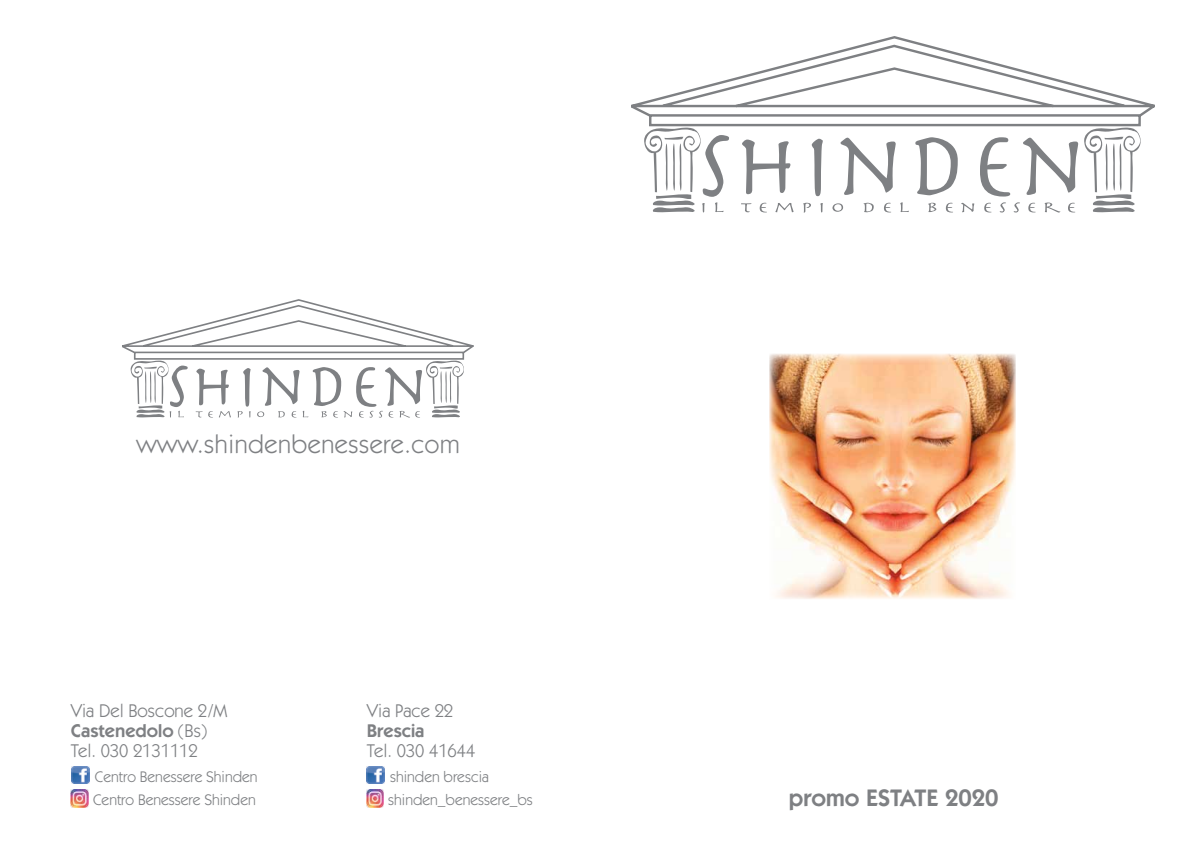
<style>
.page{position:relative;width:1191px;height:842px;background:#fff}
.page>*{position:absolute;margin:0;border:0;box-sizing:border-box;transform-origin:0 0}
.t1{font:26px "ITC Kabel Std";letter-spacing:.02em;color:#7e8083}
.t2{font:600 24px "ITC Kabel Std";color:#7e8083}
.t3{font:18.5px/19.8px "ITC Kabel Std";color:#7e8083}
.t4{font:600 18.5px "ITC Kabel Std";color:#7e8083}
.t5{font:15.4px/23.6px "ITC Kabel Std";color:#7e8083}
.s1{font-weight:600}
</style>
<div class="page">
<svg style="left:742px;top:140px;width:48px;height:54px"></svg>
<svg style="left:811px;top:139px;width:11px;height:57px"></svg>
<svg style="left:840px;top:138px;width:55px;height:57px"></svg>
<svg style="left:915px;top:137px;width:42px;height:58px"></svg>
<svg style="left:1084px;top:128px;width:56px;height:84px"></svg>
<svg style="left:631px;top:36px;width:524px;height:91px"></svg>
<svg style="left:644px;top:128px;width:85px;height:84px"></svg>
<svg style="left:741px;top:203px;width:10px;height:9px"></svg>
<svg style="left:759px;top:203px;width:8px;height:9px"></svg>
<svg style="left:775px;top:203px;width:18px;height:9px"></svg>
<svg style="left:803px;top:203px;width:8px;height:10px"></svg>
<svg style="left:820px;top:203px;width:3px;height:9px"></svg>
<svg style="left:832px;top:203px;width:11px;height:9px"></svg>
<svg style="left:863px;top:203px;width:10px;height:9px"></svg>
<svg style="left:884px;top:203px;width:7px;height:9px"></svg>
<svg style="left:900px;top:202px;width:9px;height:10px"></svg>
<svg style="left:928px;top:203px;width:8px;height:9px"></svg>
<svg style="left:946px;top:203px;width:7px;height:9px"></svg>
<svg style="left:961px;top:203px;width:13px;height:9px"></svg>
<svg style="left:980px;top:137px;width:98px;height:76px"></svg>
<img style="left:769px;top:354px;width:246px;height:245px">
<img style="left:72px;top:766px;width:17px;height:17px">
<img style="left:71px;top:790px;width:17px;height:17px">
<img style="left:367px;top:766px;width:17px;height:17px">
<img style="left:366px;top:790px;width:17px;height:17px">
<svg style="left:122px;top:299px;width:352px;height:119px"></svg>
<h1 class="t1" style="left:137px;top:429px;width:325px">www.shindenbenessere.com</h1>
<p class="t3" style="left:71px;top:701px;width:158px">Via Del Boscone 2/M<br><span class="s1">Castenedolo</span> (Bs)<br>Tel. 030 2131112</p>
<p class="t5" style="left:93px;top:764px;width:166px">Centro Benessere Shinden<br>Centro Benessere Shinden</p>
<p class="t3" style="left:367px;top:701px;width:88px">Via Pace 22</p>
<p class="t4" style="left:367px;top:720px;width:59px">Brescia</p>
<p class="t3" style="left:367px;top:741px;width:110px">Tel. 030 41644</p>
<p class="t5" style="left:388px;top:764px;width:146px">shinden brescia shinden_benessere_bs</p>
<h2 class="t2" style="left:788px;top:783px;width:211px">promo ESTATE 2020</h2>
</div>
